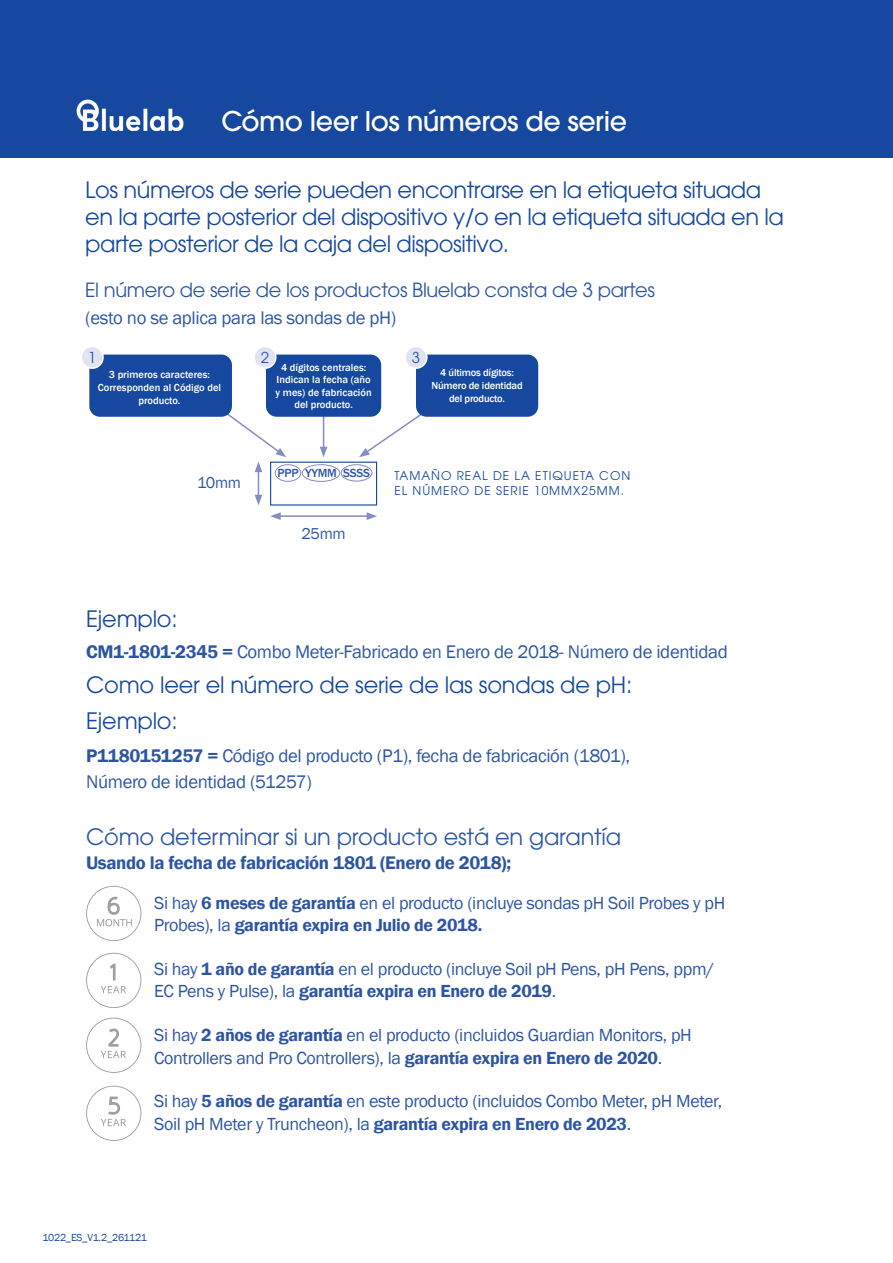
<style>
.page{position:relative;width:893px;height:1263px;background:#fff}
.page>*{position:absolute;margin:0;border:0;box-sizing:border-box;transform-origin:0 0}
.t1{font:500 27px "ITC Avant Garde Pro";letter-spacing:-.02em;color:#fff}
.t2{font:22.5px/27px "ITC Avant Garde Pro";letter-spacing:-.02em;color:#15489e}
.t3{font:22.5px "ITC Avant Garde Pro";letter-spacing:-.01em;color:#2e55a4}
.t4{font:19.5px "ITC Avant Garde Pro";letter-spacing:-.02em;color:#2e55a4}
.t5{font:18.75px/26.2px "Franklin Gothic";letter-spacing:-.02em;color:#2e55a4}
.t6{font:600 18.75px "Franklin Gothic";letter-spacing:-.02em;color:#2e55a4}
.t7{font:18px/22.5px "Franklin Gothic";letter-spacing:-.02em;color:#2e55a4}
.t8{font:16.2px "Franklin Gothic";letter-spacing:-.02em;color:#2e55a4}
.t9{font:15px "ITC Avant Garde Pro";color:#2e55a4}
.t10{font:12px/15px "ITC Avant Garde Pro";letter-spacing:.08em;color:#15489e}
.t11{font:500 12px "Franklin Gothic";letter-spacing:-.02em;color:#2e55a4}
.t12{font:500 10.5px/12.6px "Franklin Gothic";color:#fff;text-align:center}
.t13{font:500 10.5px/12.6px "Franklin Gothic";letter-spacing:-.02em;color:#fff;text-align:center}
.t14{font:10.5px "Franklin Gothic";letter-spacing:-.02em;color:#15489e}
.s1{font-weight:600}
</style>
<div class="page">
<div style="left:0;top:0;width:893px;height:157px;background:#15489e"></div>
<hr style="left:278px;top:515px;width:91px;height:2px;background:#848cc5">
<svg style="left:270px;top:512px;width:11px;height:8px"></svg>
<svg style="left:367px;top:512px;width:10px;height:8px"></svg>
<hr style="left:323px;top:385px;width:1px;height:64px;background:#848cc5">
<svg style="left:320px;top:447px;width:7px;height:10px"></svg>
<div style="left:270px;top:462px;width:107px;height:43px;border:1px solid #15489e"></div>
<div style="left:275px;top:464px;width:26px;height:18px;border:1px solid #848cc5;border-radius:50%"></div>
<div style="left:302px;top:464px;width:38px;height:18px;border:1px solid #848cc5;border-radius:50%"></div>
<div style="left:341px;top:464px;width:31px;height:17px;border:1px solid #848cc5;border-radius:50%"></div>
<svg style="left:228px;top:410px;width:58px;height:95px"></svg>
<svg style="left:359px;top:386px;width:62px;height:71px"></svg>
<div style="left:416px;top:355px;width:122px;height:62px;background:#15489e;border-radius:11px"></div>
<div style="left:266px;top:355px;width:115px;height:62px;background:#15489e;border-radius:11px"></div>
<div style="left:89px;top:355px;width:143px;height:62px;background:#15489e;border-radius:11px"></div>
<div style="left:81px;top:346px;width:22px;height:22px;background:#e0e3f1;border-radius:50%"></div>
<div style="left:81px;top:346px;width:23px;height:23px;border:2px solid #fff;border-radius:50%"></div>
<div style="left:254px;top:346px;width:22px;height:22px;background:#e0e3f1;border-radius:50%"></div>
<div style="left:253px;top:346px;width:24px;height:23px;border:2px solid #fff;border-radius:50%"></div>
<div style="left:405px;top:346px;width:22px;height:22px;background:#e0e3f1;border-radius:50%"></div>
<div style="left:404px;top:346px;width:24px;height:23px;border:2px solid #fff;border-radius:50%"></div>
<svg style="left:86px;top:953px;width:55px;height:55px"></svg>
<svg style="left:86px;top:1017px;width:55px;height:56px"></svg>
<svg style="left:86px;top:1086px;width:55px;height:55px"></svg>
<svg style="left:86px;top:886px;width:55px;height:55px"></svg>
<img style="left:76px;top:99px;width:108px;height:32px">
<p class="t1" style="left:221px;top:103px;width:407px">Cómo leer los números de serie</p>
<p class="t2" style="left:85px;top:176px;width:700px">Los números de serie pueden encontrarse en la etiqueta situada en la parte posterior del dispositivo y/o en la etiqueta situada en la parte posterior de la caja del dispositivo.</p>
<p class="t4" style="left:85px;top:278px;width:571px">El número de serie de los productos Bluelab consta de 3 partes</p>
<p class="t5" style="left:85px;top:305px;width:312px">(esto no se aplica para las sondas de pH)</p>
<p class="t9" style="left:88px;top:348px;width:10px">1</p>
<p class="t9" style="left:261px;top:348px;width:10px">2</p>
<p class="t9" style="left:412px;top:348px;width:10px">3</p>
<p class="t12" style="left:276px;top:361px;width:98px">4 dígitos centrales:<br>Indican la fecha (año y mes) de fabricación del producto.</p>
<p class="t12" style="left:98px;top:369px;width:125px">3 primeros caracteres:<br>Corresponden al Código del producto.</p>
<p class="t13" style="left:432px;top:367px;width:93px">4 últimos dígitos:<br>Número de identidad del producto.</p>
<p class="t8" style="left:197px;top:473px;width:45px">10mm</p>
<p class="t11" style="left:277px;top:466px;width:23px">PPP</p>
<p class="t11" style="left:305px;top:466px;width:33px">YYMM</p>
<p class="t11" style="left:343px;top:466px;width:28px">SSSS</p>
<p class="t8" style="left:301px;top:523px;width:46px">25mm</p>
<p class="t10" style="left:394px;top:468px;width:237px">TAMAÑO REAL DE LA ETIQUETA CON<br>EL NÚMERO DE SERIE 10MMX25MM.</p>
<p class="t2" style="left:86px;top:605px;width:93px">Ejemplo:</p>
<p class="t5" style="left:86px;top:639px;width:643px"><span class="s1">CM1-1801-2345 =</span> Combo Meter-Fabricado en Enero de 2018- Número de identidad</p>
<p class="t2" style="left:86px;top:671px;width:548px">Como leer el número de serie de las sondas de pH:</p>
<p class="t2" style="left:86px;top:707px;width:93px">Ejemplo:</p>
<p class="t5" style="left:86px;top:743px;width:546px"><span class="s1">P1180151257 =</span> Código del producto (P1), fecha de fabricación (1801),<br>Número de identidad (51257)</p>
<p class="t3" style="left:86px;top:823px;width:537px">Cómo determinar si un producto está en garantía</p>
<p class="t6" style="left:86px;top:851px;width:427px">Usando la fecha de fabricación 1801 (Enero de 2018);</p>
<p class="t7" style="left:154px;top:892px;width:573px">Si hay <span class="s1">6 meses de garantía</span> en el producto (incluye sondas pH Soil Probes y pH<br>Probes), la <span class="s1">garantía expira en Julio de 2018.</span></p>
<p class="t7" style="left:154px;top:958px;width:562px">Si hay <span class="s1">1 año de garantía</span> en el producto (incluye Soil pH Pens, pH Pens, ppm/<br>EC Pens y Pulse), la <span class="s1">garantía expira en Enero de 2019</span>.</p>
<p class="t7" style="left:154px;top:1024px;width:539px">Si hay <span class="s1">2 años de garantía</span> en el producto (incluidos Guardian Monitors, pH<br>Controllers and Pro Controllers), la <span class="s1">garantía expira en Enero de 2020</span>.</p>
<p class="t7" style="left:154px;top:1090px;width:570px">Si hay <span class="s1">5 años de garantía</span> en este producto (incluidos Combo Meter, pH Meter,<br>Soil pH Meter y Truncheon), la <span class="s1">garantía expira en Enero de 2023</span>.</p>
<p class="t14" style="left:43px;top:1230px;width:106px">1022_ES_V1.2_261121</p>
</div>
